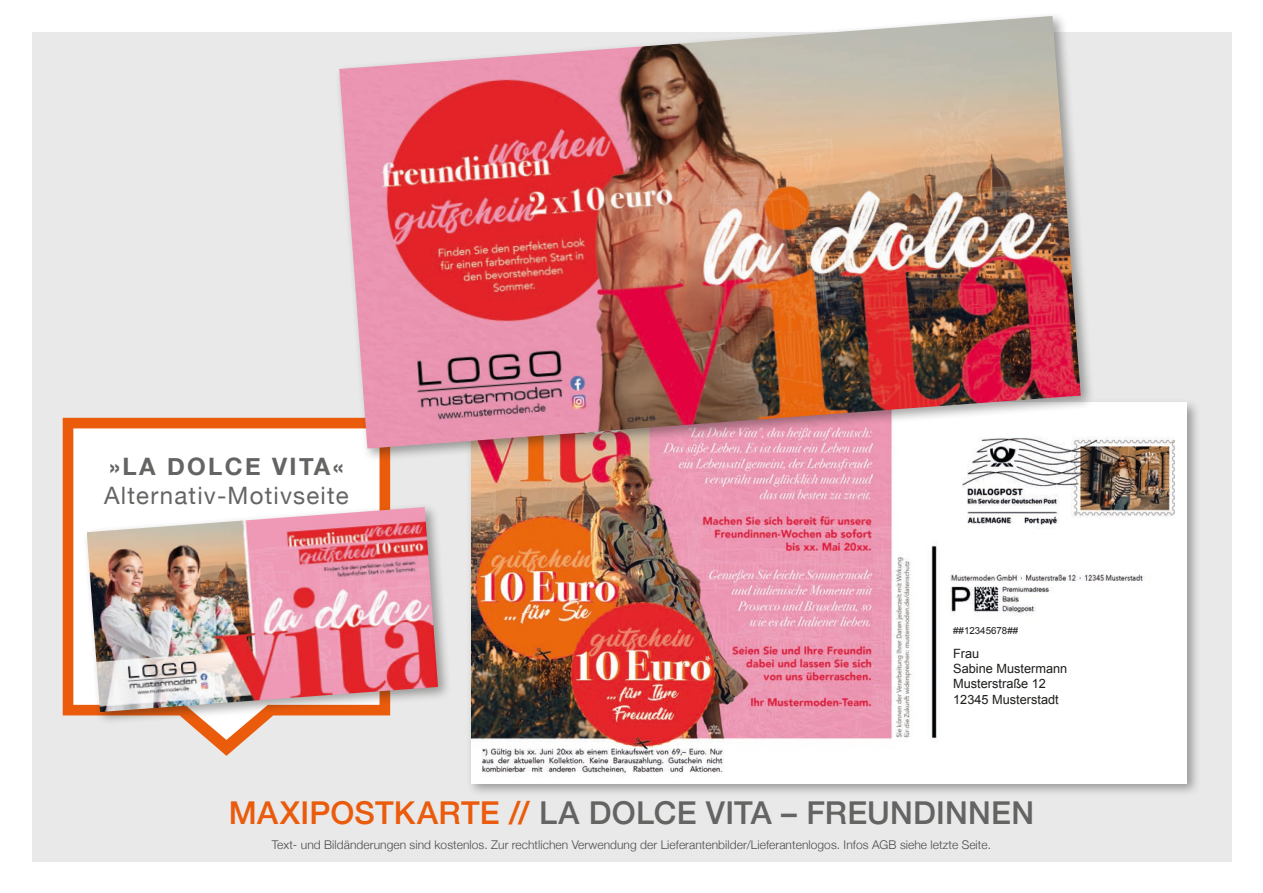
<style>
.page{position:relative;width:1263px;height:893px;background:#fff}
.page>*{position:absolute;margin:0;border:0;box-sizing:border-box;transform-origin:0 0}
.t1{font:500 31.5px "Helvetica Neue";letter-spacing:.01em;color:#646463}
.t2{font:24px "Helvetica Neue";letter-spacing:.05em;color:#646463}
.t3{font:700 24px "Helvetica Neue";letter-spacing:.1em;color:#646463}
.t4{font:12.75px/15.3px "Arial";color:#1d1d1b}
.t5{font:300 12px "Helvetica Neue";letter-spacing:.005em;color:#4b4b4a}
.t6{font:9.75px "Arial";color:#1d1d1b}
.s1{color:#ea5b0c}
</style>
<div class="page">
<div style="left:32px;top:32px;width:1199px;height:829px;background:#e9e9e9"></div>
<div style="left:466px;top:398px;width:734px;height:399px;background:#1d1d1b;opacity:.4"></div>
<img style="left:471px;top:402px;width:715px;height:381px">
<svg style="left:63px;top:418px;width:327px;height:338px;fill:#ea5b0c"></svg>
<svg style="left:73px;top:428px;width:306px;height:312px;background:#fbf7f5"></svg>
<div style="left:335px;top:12px;width:759px;height:450px;background:#1d1d1b;opacity:.4"></div>
<img style="left:339px;top:16px;width:742px;height:433px">
<div style="left:82px;top:503px;width:370px;height:223px;background:#1d1d1b;opacity:.4"></div>
<img style="left:87px;top:507px;width:351px;height:205px">
<h2 class="t3" style="left:109px;top:448px;width:236px">»LA DOLCE VITA«</h2>
<h2 class="t2" style="left:104px;top:478px;width:246px">Alternativ-Motivseite</h2>
<p class="t6" style="left:953px;top:624px;width:67px">##12345678##</p>
<p class="t4" style="left:953px;top:646px;width:116px">Frau<br>Sabine Mustermann<br>Musterstraße 12<br>12345 Musterstadt</p>
<h1 class="t1" style="left:229px;top:788px;width:807px"><span class="s1">MAXIPOSTKARTE //</span> LA DOLCE VITA – FREUNDINNEN</h1>
<p class="t5" style="left:272px;top:835px;width:721px">Text- und Bildänderungen sind kostenlos. Zur rechtlichen Verwendung der Lieferantenbilder/Lieferantenlogos. Infos AGB siehe letzte Seite.</p>
</div>
